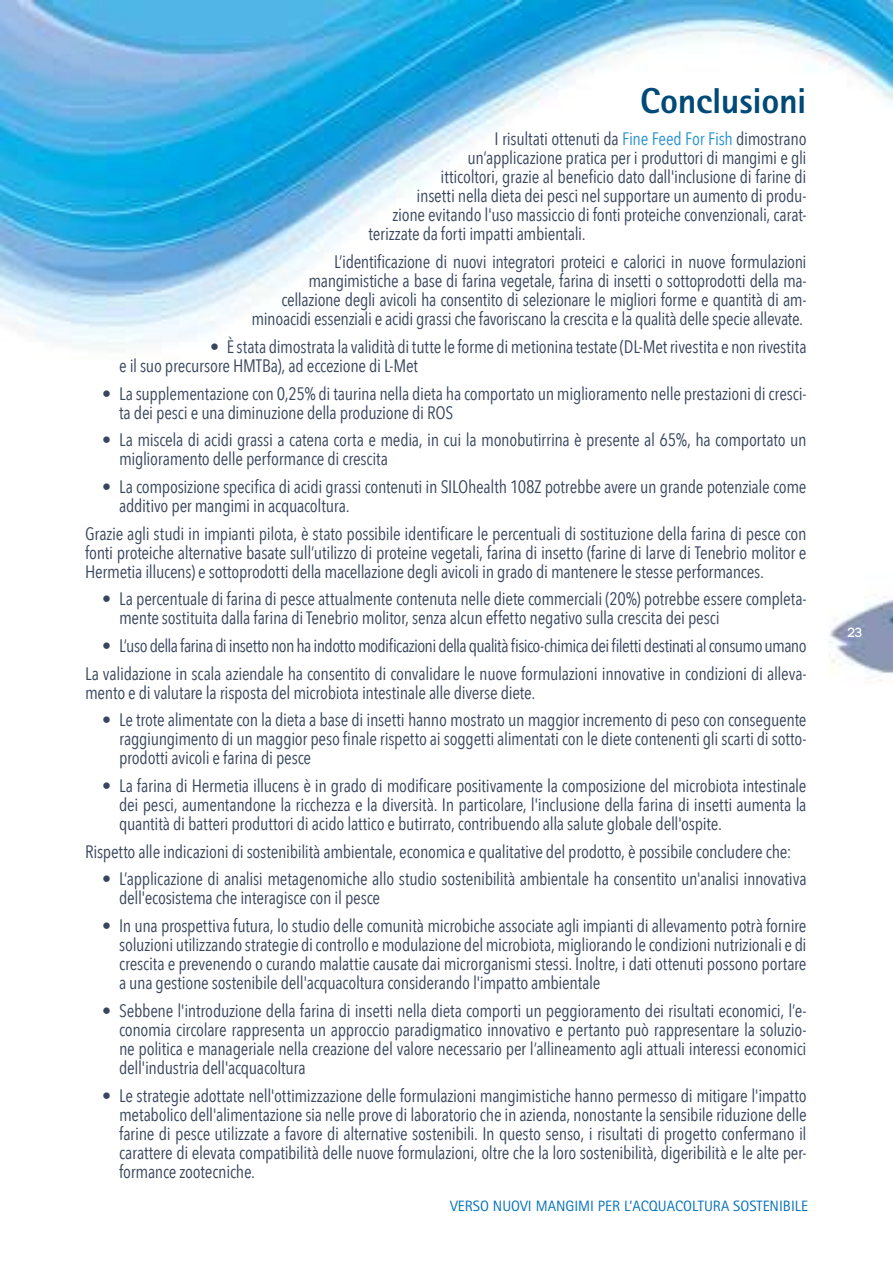
<style>
.page{position:relative;width:893px;height:1263px;background:#fff}
.page>*{position:absolute;margin:0;border:0;box-sizing:border-box;transform-origin:0 0}
.t1{font:800 36px "Rotis Sans Serif";letter-spacing:-.01em;color:#004a78}
.t2{font:18px/19px "Avenir Next Condensed";letter-spacing:-.015em;color:#38455c}
.t3{font:15px "Rotis Sans Serif";color:#0973bb}
.t4{font:700 13.5px "Code";color:#fff}
.s1{color:#2791d0}
</style>
<div class="page">
<img style="left:1px;top:1px;width:892px;height:680px">
<img style="left:0;top:0;width:1px;height:1263px">
<h1 class="t1" style="left:640px;top:78px;width:168px">Conclusioni</h1>
<p class="t2" style="left:495px;top:128px;width:314px">I risultati ottenuti da <span class="s1">Fine Feed For Fish</span> dimostrano</p>
<p class="t2" style="left:468px;top:147px;width:340px">un’applicazione pratica per i produttori di mangimi e gli</p>
<p class="t2" style="left:441px;top:167px;width:367px">itticoltori, grazie al beneficio dato dall'inclusione di farine di</p>
<p class="t2" style="left:417px;top:186px;width:391px">insetti nella dieta dei pesci nel supportare un aumento di produ-</p>
<p class="t2" style="left:393px;top:205px;width:415px">zione evitando l'uso massiccio di fonti proteiche convenzionali, carat-</p>
<p class="t2" style="left:369px;top:224px;width:219px">terizzate da forti impatti ambientali.</p>
<p class="t2" style="left:252px;top:251px;width:556px;text-align:right">L’identificazione di nuovi integratori proteici e calorici in nuove formulazioni mangimistiche a base di farina vegetale, farina di insetti o sottoprodotti della ma&shy;cellazione degli avicoli ha consentito di selezionare le migliori forme e quantità di am&shy;minoacidi essenziali e acidi grassi che favoriscano la crescita e la qualità delle specie allevate.</p>
<p class="t2" style="left:119px;top:336px;width:689px;text-indent:91px">• È stata dimostrata la validità di tutte le forme di metionina testate (DL-Met rivestita e non rivestita e il suo precursore HMTBa), ad eccezione di L-Met</p>
<p class="t2" style="left:119px;top:383px;width:689px;text-indent:-17px">• La supplementazione con 0,25% di taurina nella dieta ha comportato un miglioramento nelle prestazioni di cresci&shy;ta dei pesci e una diminuzione della produzione di ROS</p>
<p class="t2" style="left:119px;top:429px;width:689px;text-indent:-17px">• La miscela di acidi grassi a catena corta e media, in cui la monobutirrina è presente al 65%, ha comportato un miglioramento delle performance di crescita</p>
<p class="t2" style="left:119px;top:476px;width:689px;text-indent:-17px">• La composizione specifica di acidi grassi contenuti in SILOhealth 108Z potrebbe avere un grande potenziale come additivo per mangimi in acquacoltura.</p>
<p class="t2" style="left:85px;top:523px;width:723px;text-align:justify">Grazie agli studi in impianti pilota, è stato possibile identificare le percentuali di sostituzione della farina di pesce con fonti proteiche alternative basate sull’utilizzo di proteine vegetali, farina di insetto (farine di larve di Tenebrio molitor e Hermetia illucens) e sottoprodotti della macellazione degli avicoli in grado di mantenere le stesse performances.</p>
<p class="t2" style="left:119px;top:589px;width:689px;text-indent:-17px">• La percentuale di farina di pesce attualmente contenuta nelle diete commerciali (20%) potrebbe essere completa&shy;mente sostituita dalla farina di Tenebrio molitor, senza alcun effetto negativo sulla crescita dei pesci</p>
<p class="t2" style="left:85px;top:631px;width:723px;line-height:27.6px;text-align:right">• L’uso della farina di insetto non ha indotto modificazioni della qualità fisico-chimica dei filetti destinati al consumo umano<br>La validazione in scala aziendale ha consentito di convalidare le nuove formulazioni innovative in condizioni di alleva-</p>
<p class="t2" style="left:85px;top:682px;width:452px">mento e di valutare la risposta del microbiota intestinale alle diverse diete.</p>
<p class="t2" style="left:119px;top:709px;width:689px;text-align:justify;text-indent:-17px">• Le trote alimentate con la dieta a base di insetti hanno mostrato un maggior incremento di peso con conseguente raggiungimento di un maggior peso finale rispetto ai soggetti alimentati con le diete contenenti gli scarti di sotto&shy;prodotti avicoli e farina di pesce</p>
<p class="t2" style="left:119px;top:775px;width:689px;text-align:justify;text-indent:-17px">• La farina di Hermetia illucens è in grado di modificare positivamente la composizione del microbiota intestinale dei pesci, aumentandone la ricchezza e la diversità. In particolare, l'inclusione della farina di insetti aumenta la quantità di batteri produttori di acido lattico e butirrato, contribuendo alla salute globale dell'ospite.</p>
<p class="t2" style="left:85px;top:841px;width:708px">Rispetto alle indicazioni di sostenibilità ambientale, economica e qualitative del prodotto, è possibile concludere che:</p>
<p class="t2" style="left:119px;top:869px;width:689px;text-indent:-17px">• L’applicazione di analisi metagenomiche allo studio sostenibilità ambientale ha consentito un'analisi innovativa dell'ecosistema che interagisce con il pesce</p>
<p class="t2" style="left:119px;top:915px;width:689px;text-align:justify;text-indent:-17px">• In una prospettiva futura, lo studio delle comunità microbiche associate agli impianti di allevamento potrà fornire soluzioni utilizzando strategie di controllo e modulazione del microbiota, migliorando le condizioni nutrizionali e di crescita e prevenendo o curando malattie causate dai microrganismi stessi. Inoltre, i dati ottenuti possono portare a una gestione sostenibile dell'acquacoltura considerando l'impatto ambientale</p>
<p class="t2" style="left:119px;top:1000px;width:689px;text-align:justify;text-indent:-17px">• Sebbene l'introduzione della farina di insetti nella dieta comporti un peggioramento dei risultati economici, l’e&shy;conomia circolare rappresenta un approccio paradigmatico innovativo e pertanto può rappresentare la soluzio&shy;ne politica e manageriale nella creazione del valore necessario per l’allineamento agli attuali interessi economici dell'industria dell'acquacoltura</p>
<p class="t2" style="left:119px;top:1085px;width:689px;text-align:justify;text-indent:-17px">• Le strategie adottate nell'ottimizzazione delle formulazioni mangimistiche hanno permesso di mitigare l'impatto metabolico dell'alimentazione sia nelle prove di laboratorio che in azienda, nonostante la sensibile riduzione delle farine di pesce utilizzate a favore di alternative sostenibili. In questo senso, i risultati di progetto confermano il carattere di elevata compatibilità delle nuove formulazioni, oltre che la loro sostenibilità, digeribilità e le alte per&shy;formance zootecniche.</p>
<p class="t3" style="left:450px;top:1197px;width:359px">VERSO NUOVI MANGIMI PER L’ACQUACOLTURA SOSTENIBILE</p>
<p class="t4" style="left:848px;top:625px;width:16px">23</p>
</div>
